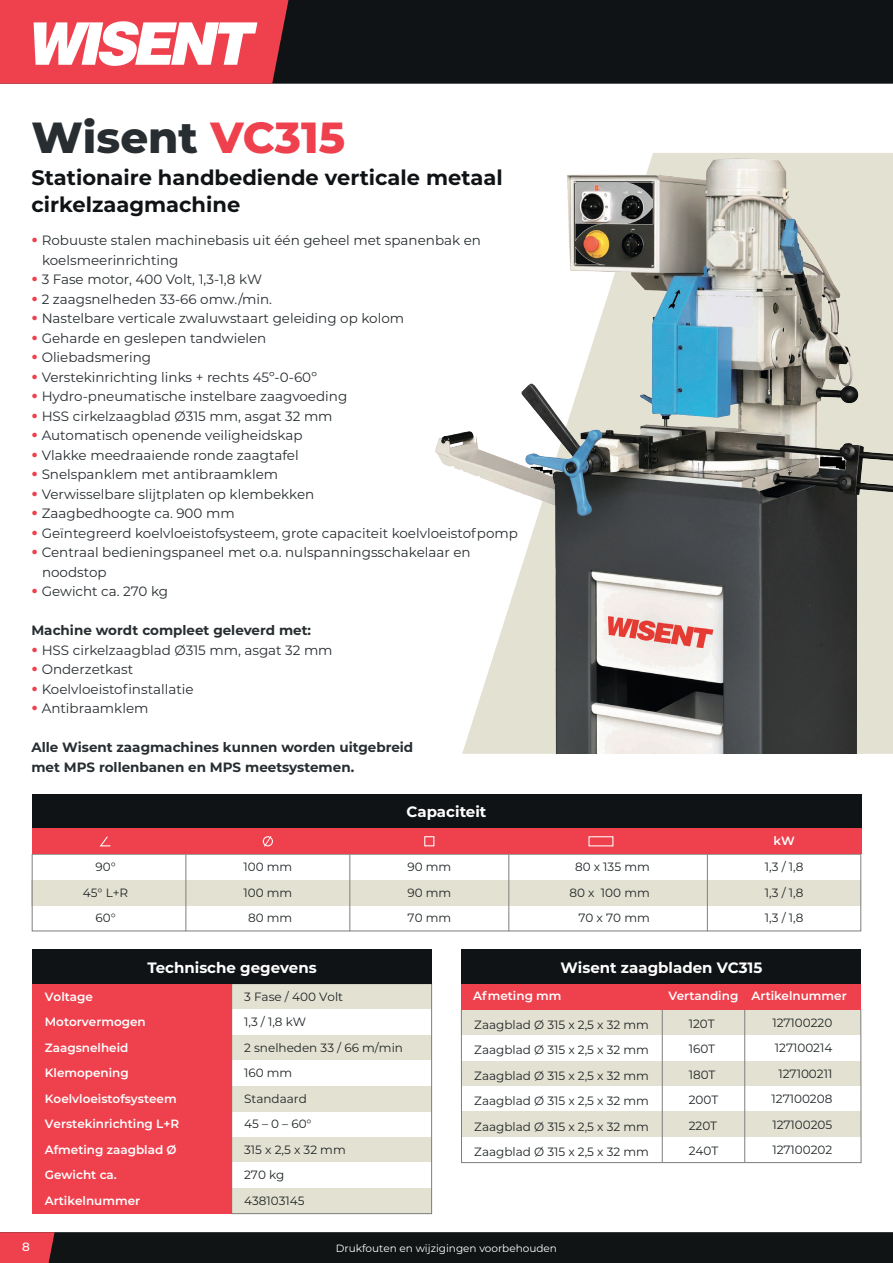
<style>
.page{position:relative;width:893px;height:1263px;background:#fff}
.page>*{position:absolute;margin:0;border:0;box-sizing:border-box;transform-origin:0 0}
.t1{font:800 43.5px "Montserrat";color:#272d30}
.t2{font:700 21px/27px "Montserrat";color:#101315}
.t3{font:700 15px "Montserrat";color:#fff}
.t4{font:13.5px/19.5px "Montserrat";color:#272d30}
.t5{font:700 13.5px/19.5px "Montserrat";color:#272d30}
.t6{font:12px/25.5px "Montserrat";color:#1f2527;text-align:justify}
.t7{font:600 12px/25.5px "Montserrat";color:#fff}
.t8{font:500 12px "Montserrat";color:#fff}
.t9{font:10.5px "Montserrat";color:#fff}
.s1{color:#ee414d}
.s2{font-weight:700;font-size:18px;color:#ee414d}
</style>
<div class="page">
<div style="left:0;top:1232px;width:893px;height:31px;background:#101415"></div>
<svg style="left:0;top:1232px;width:55px;height:31px;background:#de3e49"></svg>
<div style="left:0;top:0;width:893px;height:84px;background:#101315"></div>
<svg style="left:0;top:0;width:291px;height:84px;background:#ea737b"></svg>
<div style="left:32px;top:984px;width:400px;height:25px;background:#e3e1d1"></div>
<div style="left:32px;top:1035px;width:400px;height:25px;background:#e3e1d1"></div>
<div style="left:32px;top:1086px;width:400px;height:25px;background:#e3e1d1"></div>
<div style="left:32px;top:1137px;width:400px;height:25px;background:#e3e1d1"></div>
<div style="left:32px;top:1188px;width:400px;height:26px;background:#e3e1d1"></div>
<div style="left:461px;top:950px;width:400px;height:34px;background:#101315"></div>
<div style="left:461px;top:1060px;width:400px;height:25px;background:#e3e1d1"></div>
<div style="left:461px;top:1111px;width:400px;height:26px;background:#e3e1d1"></div>
<div style="left:461px;top:1009px;width:400px;height:26px;background:#e3e1d1"></div>
<div style="left:461px;top:1009px;width:400px;height:154px;border:1px solid #7d7f7b"></div>
<div style="left:461px;top:984px;width:400px;height:25px;background:#ee414d"></div>
<hr style="left:662px;top:1010px;width:1px;height:152px;background:#7d7f7b">
<hr style="left:744px;top:1010px;width:1px;height:152px;background:#7d7f7b">
<div style="left:32px;top:880px;width:829px;height:25px;background:#e3e1d1"></div>
<div style="left:32px;top:854px;width:829px;height:77px;border:1px solid #7d7f7b"></div>
<hr style="left:707px;top:854px;width:1px;height:77px;background:#7d7f7b">
<hr style="left:509px;top:854px;width:1px;height:77px;background:#7d7f7b">
<hr style="left:350px;top:854px;width:1px;height:77px;background:#7d7f7b">
<hr style="left:186px;top:854px;width:1px;height:77px;background:#7d7f7b">
<div style="left:32px;top:794px;width:829px;height:34px;background:#101315"></div>
<div style="left:32px;top:828px;width:829px;height:26px;background:#ee414d"></div>
<div style="left:424px;top:836px;width:10px;height:10px;border:1px solid #fff"></div>
<div style="left:588px;top:836px;width:25px;height:10px;border:1px solid #fff"></div>
<div style="left:263px;top:836px;width:10px;height:10px;border:1px solid #fff;border-radius:50%"></div>
<svg style="left:264px;top:836px;width:7px;height:11px"></svg>
<svg style="left:99px;top:836px;width:12px;height:11px"></svg>
<div style="left:231px;top:983px;width:201px;height:231px;border:1px solid #7d7f7b"></div>
<div style="left:32px;top:984px;width:200px;height:229px;background:#ee414d"></div>
<div style="left:32px;top:950px;width:400px;height:34px;background:#101315"></div>
<img style="left:435px;top:159px;width:458px;height:595px">
<h1 class="t1" style="left:31px;top:106px;width:315px">Wisent <span class="s1">VC315</span></h1>
<h2 class="t2" style="left:31px;top:163px;width:473px">Stationaire handbediende verticale metaal cirkelzaagmachine</h2>
<p class="t4" style="left:42px;top:230px;width:441px;text-indent:-11px"><span class="s2">•</span> Robuuste stalen machinebasis uit één geheel met spanenbak en koelsmeerinrichting</p>
<p class="t4" style="left:31px;top:269px;width:232px"><span class="s2">•</span> 3 Fase motor, 400 Volt, 1,3-1,8 kW</p>
<p class="t4" style="left:31px;top:289px;width:242px"><span class="s2">•</span> 2 zaagsnelheden 33-66 omw./min.</p>
<p class="t4" style="left:31px;top:308px;width:374px"><span class="s2">•</span> Nastelbare verticale zwaluwstaart geleiding op kolom</p>
<p class="t4" style="left:31px;top:328px;width:236px"><span class="s2">•</span> Geharde en geslepen tandwielen</p>
<p class="t4" style="left:31px;top:347px;width:121px"><span class="s2">•</span> Oliebadsmering</p>
<p class="t4" style="left:31px;top:367px;width:287px"><span class="s2">•</span> Verstekinrichting links + rechts 45º-0-60º</p>
<p class="t4" style="left:31px;top:386px;width:317px"><span class="s2">•</span> Hydro-pneumatische instelbare zaagvoeding</p>
<p class="t4" style="left:31px;top:406px;width:303px"><span class="s2">•</span> HSS cirkelzaagblad Ø315 mm, asgat 32 mm</p>
<p class="t4" style="left:31px;top:425px;width:273px"><span class="s2">•</span> Automatisch openende veiligheidskap</p>
<p class="t4" style="left:31px;top:445px;width:269px"><span class="s2">•</span> Vlakke meedraaiende ronde zaagtafel</p>
<p class="t4" style="left:31px;top:464px;width:248px"><span class="s2">•</span> Snelspanklem met antibraamklem</p>
<p class="t4" style="left:31px;top:484px;width:284px"><span class="s2">•</span> Verwisselbare slijtplaten op klembekken</p>
<p class="t4" style="left:31px;top:503px;width:205px"><span class="s2">•</span> Zaagbedhoogte ca. 900 mm</p>
<p class="t4" style="left:31px;top:523px;width:488px"><span class="s2">•</span> Geïntegreerd koelvloeistofsysteem, grote capaciteit koelvloeistofpomp</p>
<p class="t4" style="left:42px;top:542px;width:430px;text-indent:-11px"><span class="s2">•</span> Centraal bedieningspaneel met o.a. nulspanningsschakelaar en noodstop</p>
<p class="t4" style="left:31px;top:581px;width:138px"><span class="s2">•</span> Gewicht ca. 270 kg</p>
<p class="t5" style="left:31px;top:620px;width:281px">Machine wordt compleet geleverd met:</p>
<p class="t4" style="left:31px;top:640px;width:303px"><span class="s2">•</span> HSS cirkelzaagblad Ø315 mm, asgat 32 mm</p>
<p class="t4" style="left:31px;top:659px;width:103px"><span class="s2">•</span> Onderzetkast</p>
<p class="t4" style="left:31px;top:679px;width:164px"><span class="s2">•</span> Koelvloeistofinstallatie</p>
<p class="t4" style="left:31px;top:698px;width:119px"><span class="s2">•</span> Antibraamklem</p>
<p class="t5" style="left:31px;top:737px;width:383px">Alle Wisent zaagmachines kunnen worden uitgebreid met MPS rollenbanen en MPS meetsystemen.</p>
<p class="t6" style="left:83px;top:854px;width:47px;text-align:center">90°<br>45° L+R<br>60°</p>
<p class="t6" style="left:243px;top:854px;width:50px;text-align:center">100 mm<br>100 mm<br>80 mm</p>
<p class="t3" style="left:147px;top:957px;width:171px">Technische gegevens</p>
<p class="t3" style="left:407px;top:801px;width:81px">Capaciteit</p>
<p class="t6" style="left:407px;top:854px;width:45px">90 mm 90 mm 70 mm</p>
<p class="t6" style="left:569px;top:854px;width:82px;text-align:right">80 x 135 mm<br>80 x 100 mm<br>70 x 70 mm</p>
<p class="t7" style="left:773px;top:828px;width:23px">kW</p>
<p class="t6" style="left:765px;top:854px;width:40px">1,3 / 1,8<br>1,3 / 1,8<br>1,3 / 1,8</p>
<p class="t3" style="left:560px;top:957px;width:203px">Wisent zaagbladen VC315</p>
<p class="t7" style="left:45px;top:983px;width:136px">Voltage<br>Motorvermogen<br>Zaagsnelheid<br>Klemopening<br>Koelvloeistofsysteem<br>Verstekinrichting L+R<br>Afmeting zaagblad Ø<br>Gewicht ca.<br>Artikelnummer</p>
<p class="t6" style="left:244px;top:983px;width:160px;text-align:left">3 Fase / 400 Volt<br>1,3 / 1,8 kW<br>2 snelheden 33 / 66 m/min<br>160 mm<br>Standaard<br>45 – 0 – 60°<br>315 x 2,5 x 32 mm<br>270 kg<br>438103145</p>
<p class="t7" style="left:473px;top:982px;width:90px">Afmeting mm</p>
<p class="t7" style="left:669px;top:982px;width:71px">Vertanding</p>
<p class="t6" style="left:689px;top:1010px;width:31px;text-align:left">120T<br>160T<br>180T<br>200T<br>220T<br>240T</p>
<p class="t6" style="left:474px;top:1011px;width:176px">Zaagblad Ø 315 x 2,5 x 32 mm Zaagblad Ø 315 x 2,5 x 32 mm Zaagblad Ø 315 x 2,5 x 32 mm Zaagblad Ø 315 x 2,5 x 32 mm Zaagblad Ø 315 x 2,5 x 32 mm Zaagblad Ø 315 x 2,5 x 32 mm</p>
<p class="t7" style="left:751px;top:982px;width:97px">Artikelnummer</p>
<p class="t6" style="left:771px;top:1009px;width:62px;text-align:center">127100220<br>127100214<br>127100211<br>127100208<br>127100205<br>127100202</p>
<p class="t8" style="left:22px;top:1238px;width:9px">8</p>
<p class="t8" style="left:17px;top:1239px;width:16px">26</p>
<p class="t9" style="left:336px;top:1242px;width:223px">Drukfouten en wijzigingen voorbehouden</p>
</div>
